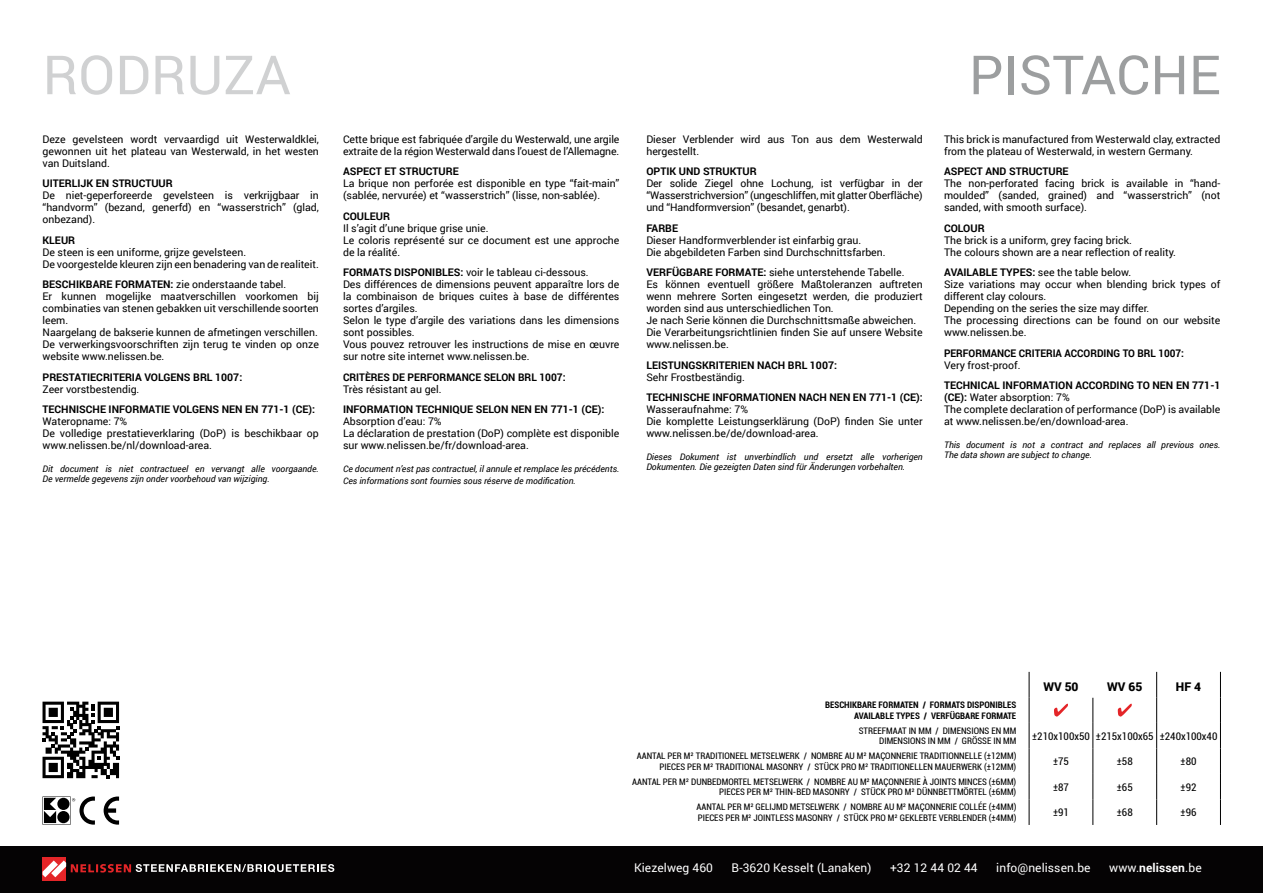
<style>
.page{position:relative;width:1263px;height:893px;background:#fff}
.page>*{position:absolute;margin:0;border:0;box-sizing:border-box;transform-origin:0 0}
.t1{font:54px "Roboto";color:#9c9e9f}
.t2{font:54px "Roboto";color:#d0d1d2}
.t3{font:12px "Roboto";letter-spacing:.01em;color:#fff}
.t4{font:700 12px "Roboto";color:#fff}
.t5{font:900 12px "Roboto";color:#000}
.t6{font:10.5px/12px "Roboto";color:#000}
.t7{font:700 10.5px "Roboto";color:#000}
.t8{font:condensed 10.5px "Roboto";color:#000}
.t9{font:700 10.5px "Roboto";color:#000;scale:.95 1}
.t10{font:condensed 9px/10.8px "Roboto";color:#000}
.t11{font:italic 9px/10.5px "Roboto";color:#000}
.t12{font:700 condensed 9px/10.8px "Roboto";color:#000;text-align:right}
.s1{font-weight:700}
.s2{font-weight:400}
</style>
<div class="page">
<div style="left:0;top:846px;width:1263px;height:47px;background:#050304"></div>
<svg style="left:43px;top:702px;width:76px;height:76px"></svg>
<div style="left:43px;top:857px;width:23px;height:23px;background:#e42528"></div>
<svg style="left:43px;top:860px;width:291px;height:17px"></svg>
<svg style="left:1029px;top:672px;width:1px;height:153px"></svg>
<svg style="left:1156px;top:672px;width:1px;height:153px"></svg>
<svg style="left:1220px;top:672px;width:1px;height:153px"></svg>
<svg style="left:1092px;top:697px;width:1px;height:128px"></svg>
<svg style="left:1054px;top:704px;width:14px;height:13px"></svg>
<svg style="left:1118px;top:704px;width:14px;height:13px"></svg>
<svg style="left:43px;top:796px;width:52px;height:29px"></svg>
<svg style="left:104px;top:796px;width:15px;height:29px"></svg>
<h1 class="t2" style="left:43px;top:37px;width:250px">RODRUZA</h1>
<h1 class="t1" style="left:969px;top:37px;width:253px">PISTACHE</h1>
<p class="t6" style="left:43px;top:133px;width:278px;text-align:justify">Deze gevelsteen wordt vervaardigd uit Westerwaldklei, gewonnen uit het plateau van Westerwald, in het westen van Duitsland.</p>
<p class="t7" style="left:43px;top:176px;width:132px">UITERLIJK EN STRUCTUU R</p>
<p class="t6" style="left:43px;top:189px;width:278px;text-align:justify">De niet-geperforeerde gevelsteen is verkrijgbaar in “handvorm” (bezand, generfd) en “wasserstrich” (glad, onbezand).</p>
<p class="t7" style="left:43px;top:233px;width:34px">KLEUR</p>
<p class="t6" style="left:43px;top:246px;width:278px">De steen is een uniforme, grijze gevelsteen.<br>De voorgestelde kleuren zijn een benadering van de realiteit.</p>
<p class="t6" style="left:43px;top:278px;width:278px"><span class="s1">BESCHIKBARE FORMATEN:</span> zie onderstaande tabel.<br>Er kunnen mogelijke maatverschillen voorkomen bij combinaties van stenen gebakken uit verschillende soorten leem.<br>Naargelang de bakserie kunnen de afmetingen verschillen.<br>De verwerkingsvoorschriften zijn terug te vinden op onze website www.nelissen.be.</p>
<p class="t7" style="left:43px;top:370px;width:201px">PRESTATIECRITERIA VOLGENS BRL 1007:</p>
<p class="t6" style="left:43px;top:383px;width:98px">Zeer vorstbestendig.</p>
<p class="t7" style="left:43px;top:402px;width:187px">TECHNISCHE INFORMATIE VOLGENS NEN</p>
<p class="t7" style="left:245px;top:402px;width:71px">EN 771-1 (CE):</p>
<p class="t6" style="left:43px;top:415px;width:278px">Wateropname: 7%<br>De volledige prestatieverklaring (DoP) is beschikbaar op www.nelissen.be/nl/download-area.</p>
<p class="t11" style="left:43px;top:463px;width:278px">Dit document is niet contractueel en vervangt alle voorgaande.<br>De vermelde gegevens zijn onder voorbehoud van wijziging.</p>
<p class="t6" style="left:343px;top:133px;width:278px">Cette brique est fabriquée d’argile du Westerwald, une argile extraite de la région Westerwald dans l’ouest de l’Allemagne.</p>
<p class="t7" style="left:343px;top:164px;width:117px">ASPECT ET STRUCTURE</p>
<p class="t6" style="left:343px;top:177px;width:278px">La brique non perforée est disponible en type “fait-main” (sablée, nervurée) et “wasserstrich” (lisse, non-sablée).</p>
<p class="t7" style="left:343px;top:209px;width:48px">COULEUR</p>
<p class="t6" style="left:343px;top:222px;width:278px">Il s’agit d’une brique grise unie.<br>Le coloris représenté sur ce document est une approche de la réalité.</p>
<p class="t6" style="left:343px;top:266px;width:278px"><span class="s1">FORMATS DISPONIBLES:</span> voir le tableau ci-dessous.<br>Des différences de dimensions peuvent apparaître lors de la combinaison de briques cuites à base de différentes sortes d’argiles.<br>Selon le type d’argile des variations dans les dimensions sont possibles.<br>Vous pouvez retrouver les instructions de mise en œuvre sur notre site internet www.nelissen.be.</p>
<p class="t7" style="left:343px;top:370px;width:224px">CRITÈRES DE PERFORMANCE SELON BRL 1007:</p>
<p class="t6" style="left:343px;top:383px;width:100px">Très résistant au gel.</p>
<p class="t7" style="left:343px;top:402px;width:176px">INFORMATION TECHNIQUE SELON NEN</p>
<p class="t7" style="left:535px;top:402px;width:71px">EN 771-1 (CE):</p>
<p class="t6" style="left:343px;top:415px;width:278px">Absorption d’eau: 7%<br>La déclaration de prestation (DoP) complète est disponible sur www.nelissen.be/fr/download-area.</p>
<p class="t11" style="left:343px;top:462px;width:278px;line-height:12px">Ce document n’est pas contractuel, il annule et remplace les précédents.<br>Ces informations sont fournies sous réserve de modification.</p>
<p class="t6" style="left:646px;top:133px;width:278px">Dieser Verblender wird aus Ton aus dem Westerwald hergestellt.</p>
<p class="t7" style="left:646px;top:164px;width:112px">OPTIK UND STRUKTUR</p>
<p class="t6" style="left:646px;top:177px;width:278px;text-align:justify">Der solide Ziegel ohne Lochung, ist verfügbar in der “Wasserstrichversion” (ungeschliffen, mit glatter Oberfläche) und “Handformversion” (besandet, genarbt).</p>
<p class="t7" style="left:646px;top:221px;width:33px">FARBE</p>
<p class="t6" style="left:646px;top:234px;width:241px">Dieser Handformverblender ist einfarbig grau.<br>Die abgebildeten Farben sind Durchschnittsfarben.</p>
<p class="t6" style="left:646px;top:266px;width:278px"><span class="s1">VERFÜGBARE FORMATE:</span> siehe unterstehende Tabelle.<br>Es können eventuell größere Maßtoleranzen auftreten wenn mehrere Sorten eingesetzt werden, die produziert worden sind aus unterschiedlichen Ton.<br>Je nach Serie können die Durchschnittsmaße abweichen.<br>Die Verarbeitungsrichtlinien finden Sie auf unsere Website www.nelissen.be.</p>
<p class="t7" style="left:646px;top:358px;width:192px">LEISTUNGSKRITERIEN NACH BRL 1007:</p>
<p class="t6" style="left:646px;top:371px;width:100px">Sehr Frostbeständig.</p>
<p class="t7" style="left:646px;top:390px;width:191px">TECHNISCHE INFORMATIONEN NACH NEN</p>
<p class="t7" style="left:853px;top:390px;width:71px">EN 771-1 (CE):</p>
<p class="t6" style="left:646px;top:403px;width:278px">Wasseraufnahme: 7%<br>Die komplette Leistungserklärung (DoP) finden Sie unter www.nelissen.be/de/download-area.</p>
<p class="t11" style="left:646px;top:451px;width:278px">Dieses Dokument ist unverbindlich und ersetzt alle vorherigen<br>Dokumenten. Die gezeigten Daten sind für Änderungen vorbehalten.</p>
<p class="t6" style="left:944px;top:133px;width:278px">This brick is manufactured from Westerwald clay, extracted from the plateau of Westerwald, in western Germany.</p>
<p class="t7" style="left:944px;top:164px;width:126px">ASPECT AND STRUCTURE</p>
<p class="t6" style="left:944px;top:177px;width:278px;text-align:justify">The non-perforated facing brick is available in “hand&shy;moulded” (sanded, grained) and “wasserstrich” (not sanded, with smooth surface).</p>
<p class="t7" style="left:944px;top:221px;width:42px">COLOUR</p>
<p class="t6" style="left:944px;top:234px;width:233px">The brick is a uniform, grey facing brick.<br>The colours shown are a near reflection of reality.</p>
<p class="t6" style="left:944px;top:266px;width:278px"><span class="s1">AVAILABLE TYPES:</span> see the table below.<br>Size variations may occur when blending brick types of different clay colours.<br>Depending on the series the size may differ.<br>The processing directions can be found on our website www.nelissen.be.</p>
<p class="t9" style="left:944px;top:346px;width:254px">PERFORMANCE CRITERIA ACCORDING TO BRL 1007:</p>
<p class="t6" style="left:944px;top:359px;width:78px">Very frost-proof.</p>
<p class="t7" style="left:944px;top:378px;width:216px">TECHNICAL INFORMATION ACCORDING TO NEN</p>
<p class="t7" style="left:1176px;top:378px;width:46px">EN 771-1</p>
<p class="t6" style="left:944px;top:391px;width:278px"><span class="s1">(CE):</span> Water absorption: 7%<br>The complete declaration of performance (DoP) is available at www.nelissen.be/en/download-area.</p>
<p class="t11" style="left:944px;top:439px;width:278px">This document is not a contract and replaces all previous ones.<br>The data shown are subject to change.</p>
<p class="t12" style="left:825px;top:699px;width:193px">BESCHIKBARE FORMATEN / FORMATS DISPONIBLES<br>AVAILABLE TYPES / VERFÜGBARE FORMATE</p>
<p class="t10" style="left:879px;top:725px;width:139px;text-indent:-21px">STREEFMAAT IN MM / DIMENSIONS EN MM<br>DIMENSIONS</p>
<p class="t10" style="left:928px;top:735px;width:56px">IN MM / GRÖSSE</p>
<p class="t10" style="left:993px;top:735px;width:17px">IN MM</p>
<p class="t5" style="left:1043px;top:678px;width:37px">WV 50</p>
<p class="t5" style="left:1107px;top:678px;width:37px">WV 65</p>
<p class="t5" style="left:1176px;top:678px;width:27px">HF 4</p>
<p class="t8" style="left:1032px;top:729px;width:187px">±210X100X50 ±215X100X65 ±240X100X40</p>
<p class="t10" style="left:659px;top:750px;width:358px;text-align:right">METSELWERK / NOMBRE AU M² MAÇONNERIE TRADITIONNELLE (±12MM)<br>PIECES PER M² TRADITIONAL MASONRY / STÜCK PRO M² TRADITIONELLEN MAUERWERK (±12MM)</p>
<p class="t8" style="left:1053px;top:754px;width:17px">±75</p>
<p class="t8" style="left:1117px;top:754px;width:17px">±58</p>
<p class="t8" style="left:1180px;top:754px;width:17px">±80</p>
<p class="t10" style="left:632px;top:776px;width:386px;text-align:right">AANTAL PER M² DUNBEDMORTEL METSELWERK / NOMBRE AU M² MAÇONNERIE À JOINTS MINCES (±6MM)<br>PIECES PER M² THIN-BED MASONRY / STÜCK PRO M² DÜNNBETTMÖRTEL (±6MM)</p>
<p class="t8" style="left:1053px;top:780px;width:17px">±87</p>
<p class="t8" style="left:1117px;top:780px;width:17px">±65</p>
<p class="t8" style="left:1180px;top:780px;width:17px">±92</p>
<p class="t10" style="left:697px;top:801px;width:321px">AANTAL PER M² GELIJMD METSELWERK / NOMBRE AU M² MAÇONNERIE COLLÉE (±4MM)<br>PIECES PER M² JOINTLESS MASONRY / STÜCK PRO M² GEKLEBTE VERBLENDER (±4MM)</p>
<p class="t8" style="left:1053px;top:805px;width:17px">±91</p>
<p class="t8" style="left:1117px;top:805px;width:17px">±68</p>
<p class="t8" style="left:1180px;top:805px;width:17px">±96</p>
<p class="t10" style="left:637px;top:750px;width:65px">AANTAL PER M² TRADITIONEEL</p>
<p class="t3" style="left:634px;top:859px;width:81px">Kiezelweg 460</p>
<p class="t3" style="left:732px;top:859px;width:141px">B-3620 Kesselt (Lanaken)</p>
<p class="t3" style="left:890px;top:859px;width:89px">+32 12 44 02 44</p>
<p class="t3" style="left:996px;top:859px;width:96px">info@nelissen.be</p>
<p class="t4" style="left:1109px;top:859px;width:94px"><span class="s2">www.</span>NELISSEN<span class="s2">.be</span></p>
</div>
